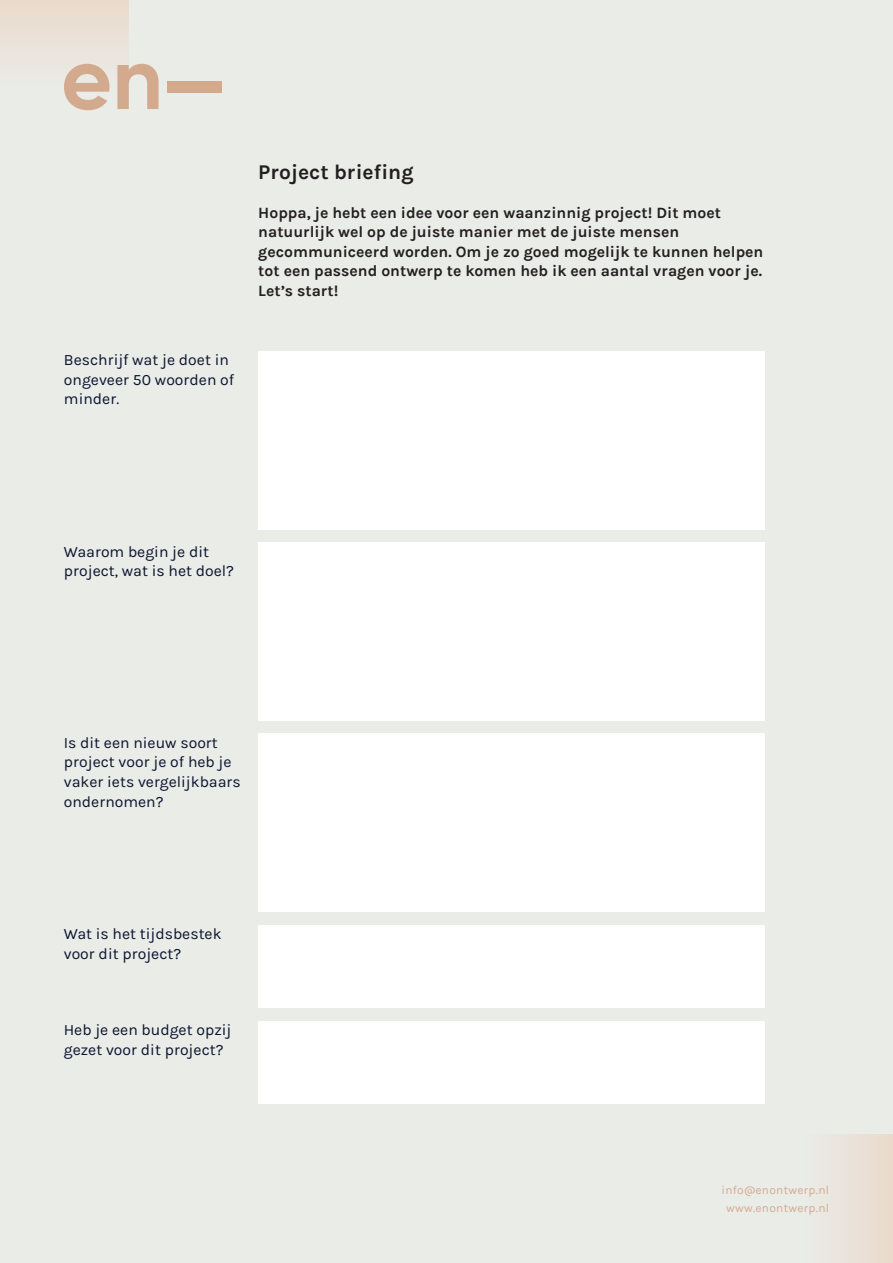
<style>
.page{position:relative;width:893px;height:1263px;background:#eaece8}
.page>*{position:absolute;margin:0;border:0;box-sizing:border-box;transform-origin:0 0}
.t1{font:700 21px "Karla";color:#231f20}
.t2{font:15.75px/19.5px "Karla";color:#0a142e}
.t3{font:700 15.75px/19.5px "Karla";color:#231f20}
.t4{font:12px/18px "Karla";letter-spacing:.02em;color:#d4aa8f;text-align:center}
</style>
<div class="page">
<div style="left:806px;top:1134px;width:87px;height:129px;background:linear-gradient(to right,#eaebe7,#eadacc)"></div>
<div style="left:0;top:0;width:129px;height:87px;background:#eae1d8"></div>
<svg style="left:64px;top:64px;width:46px;height:46px"></svg>
<svg style="left:117px;top:64px;width:42px;height:45px"></svg>
<div style="left:167px;top:82px;width:54px;height:11px;background:#d4aa8f"></div>
<div style="left:258px;top:351px;width:506px;height:178px;background:#fff"></div>
<div style="left:258px;top:542px;width:506px;height:179px;background:#fff"></div>
<div style="left:258px;top:733px;width:506px;height:179px;background:#fff"></div>
<div style="left:258px;top:925px;width:506px;height:83px;background:#fff"></div>
<div style="left:258px;top:1020px;width:506px;height:83px;background:#fff"></div>
<p class="t2" style="left:64px;top:350px;width:172px">Beschrijf wat je doet in ongeveer 50 woorden of minder.</p>
<h1 class="t1" style="left:258px;top:160px;width:157px">Project briefing</h1>
<p class="t3" style="left:258px;top:203px;width:507px">Hoppa, je hebt een idee voor een waanzinnig project! Dit moet natuurlijk wel op de juiste manier met de juiste mensen gecommuniceerd worden. Om je zo goed mogelijk te kunnen helpen tot een passend ontwerp te komen heb ik een aantal vragen voor je.<br>Let’s start!</p>
<p class="t2" style="left:64px;top:542px;width:172px">Waarom begin je dit project, wat is het doel?</p>
<p class="t2" style="left:64px;top:733px;width:179px">Is dit een nieuw soort project voor je of heb je vaker iets vergelijkbaars ondernomen?</p>
<p class="t2" style="left:64px;top:924px;width:159px">Wat is het tijdsbestek voor dit project?</p>
<p class="t2" style="left:64px;top:1020px;width:169px">Heb je een budget opzij gezet voor dit project?</p>
<p class="t4" style="left:721px;top:1181px;width:109px">info@enontwerp.nl www.enontwerp.nl</p>
</div>
